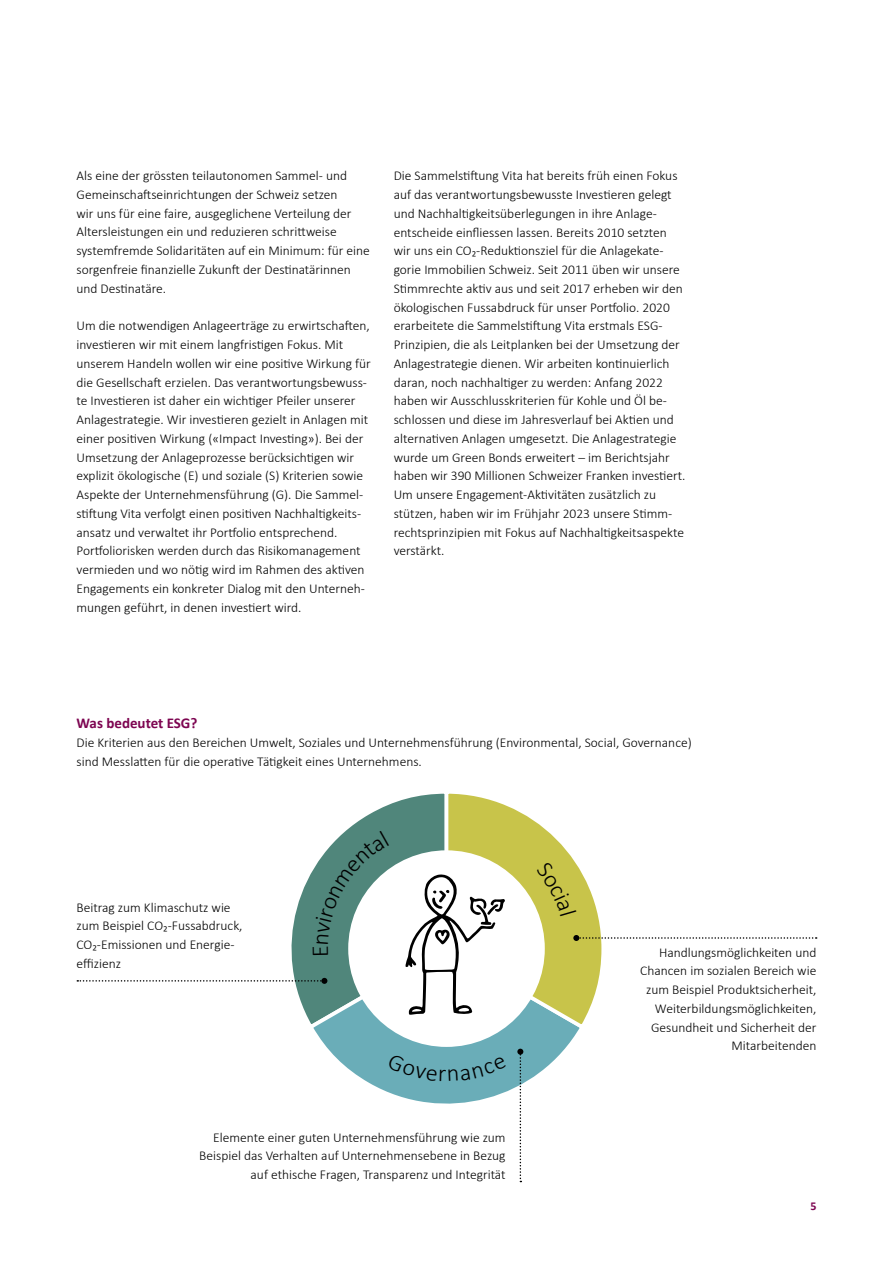
<style>
.page{position:relative;width:893px;height:1263px;background:#fff}
.page>*{position:absolute;margin:0;border:0;box-sizing:border-box;transform-origin:0 0}
.t1{font:700 15px "Calibri";color:#7d0551}
.t2{font:300 13.5px/18.8px "Calibri";color:#000}
.t3{font:700 12px "Calibri";color:#7d0551}
</style>
<div class="page">
<svg style="left:77px;top:793px;width:740px;height:389px"></svg>
<p class="t2" style="left:77px;top:166px;width:295px">Als eine der grössten teilautonomen Sammel- und Gemeinschaftseinrichtungen der Schweiz setzen<br>wir uns für eine faire, ausgeglichene Verteilung der Altersleistungen ein und reduzieren schrittweise systemfremde Solidaritäten auf ein Minimum: für eine sorgenfreie finanzielle Zukunft der Destinatärinnen und Destinatäre.</p>
<p class="t2" style="left:77px;top:316px;width:296px">Um die notwendigen Anlageerträge zu erwirtschaften, investieren wir mit einem langfristigen Fokus. Mit unserem Handeln wollen wir eine positive Wirkung für die Gesellschaft erzielen. Das verantwortungsbewuss&shy;te Investieren ist daher ein wichtiger Pfeiler unserer Anlagestrategie. Wir investieren gezielt in Anlagen mit einer positiven Wirkung («Impact Investing»). Bei der Umsetzung der Anlageprozesse berücksichtigen wir explizit ökologische (E) und soziale (S) Kriterien sowie Aspekte der Unternehmensführung (G). Die Sammel&shy;stiftung Vita verfolgt einen positiven Nachhaltigkeits&shy;ansatz und verwaltet ihr Portfolio entsprechend.<br>Portfoliorisken werden durch das Risikomanagement vermieden und wo nötig wird im Rahmen des aktiven Engagements ein konkreter Dialog mit den Unterneh&shy;mungen geführt, in denen investiert wird.</p>
<p class="t2" style="left:394px;top:166px;width:293px">Die Sammelstiftung Vita hat bereits früh einen Fokus auf das verantwortungsbewusste Investieren gelegt und Nachhaltigkeitsüberlegungen in ihre Anlage&shy;entscheide einfliessen lassen. Bereits 2010 setzten wir uns ein CO₂-Reduktionsziel für die Anlagekate&shy;gorie Immobilien Schweiz. Seit 2011 üben wir unsere Stimmrechte aktiv aus und seit 2017 erheben wir den ökologischen Fussabdruck für unser Portfolio. 2020 erarbeitete die Sammelstiftung Vita erstmals ESG-Prinzipien, die als Leitplanken bei der Umsetzung der Anlagestrategie dienen. Wir arbeiten kontinuierlich daran, noch nachhaltiger zu werden: Anfang 2022 haben wir Ausschlusskriterien für Kohle und Öl be&shy;schlossen und diese im Jahresverlauf bei Aktien und alternativen Anlagen umgesetzt. Die Anlagestrategie wurde um Green Bonds erweitert – im Berichtsjahr haben wir 390 Millionen Schweizer Franken investiert.<br>Um unsere Engagement-Aktivitäten zusätzlich zu stützen, haben wir im Frühjahr 2023 unsere Stimm&shy;rechtsprinzipien mit Fokus auf Nachhaltigkeitsaspekte verstärkt.</p>
<p class="t1" style="left:77px;top:714px;width:122px">Was bedeutet ESG?</p>
<p class="t2" style="left:77px;top:733px;width:617px">Die Kriterien aus den Bereichen Umwelt, Soziales und Unternehmensführung (Environmental, Social, Governance) sind Messlatten für die operative Tätigkeit eines Unternehmens.</p>
<p class="t2" style="left:77px;top:897px;width:168px">Beitrag zum Klimaschutz wie zum Beispiel CO₂-Fussabdruck,<br>CO₂-Emissionen und Energie&shy;effizienz</p>
<p class="t2" style="left:199px;top:1127px;width:308px;text-align:right">Elemente einer guten Unternehmensführung wie zum<br>Beispiel das Verhalten auf Unternehmensebene in Bezug auf ethische Fragen, Transparenz und Integrität</p>
<p class="t2" style="left:640px;top:942px;width:178px;text-align:right">Handlungsmöglichkeiten und<br>Chancen im sozialen Bereich wie zum Beispiel Produktsicherheit,<br>Weiterbildungsmöglichkeiten,<br>Gesundheit und Sicherheit der<br>Mitarbeitenden</p>
<p class="t3" style="left:810px;top:1198px;width:8px">5</p>
</div>
